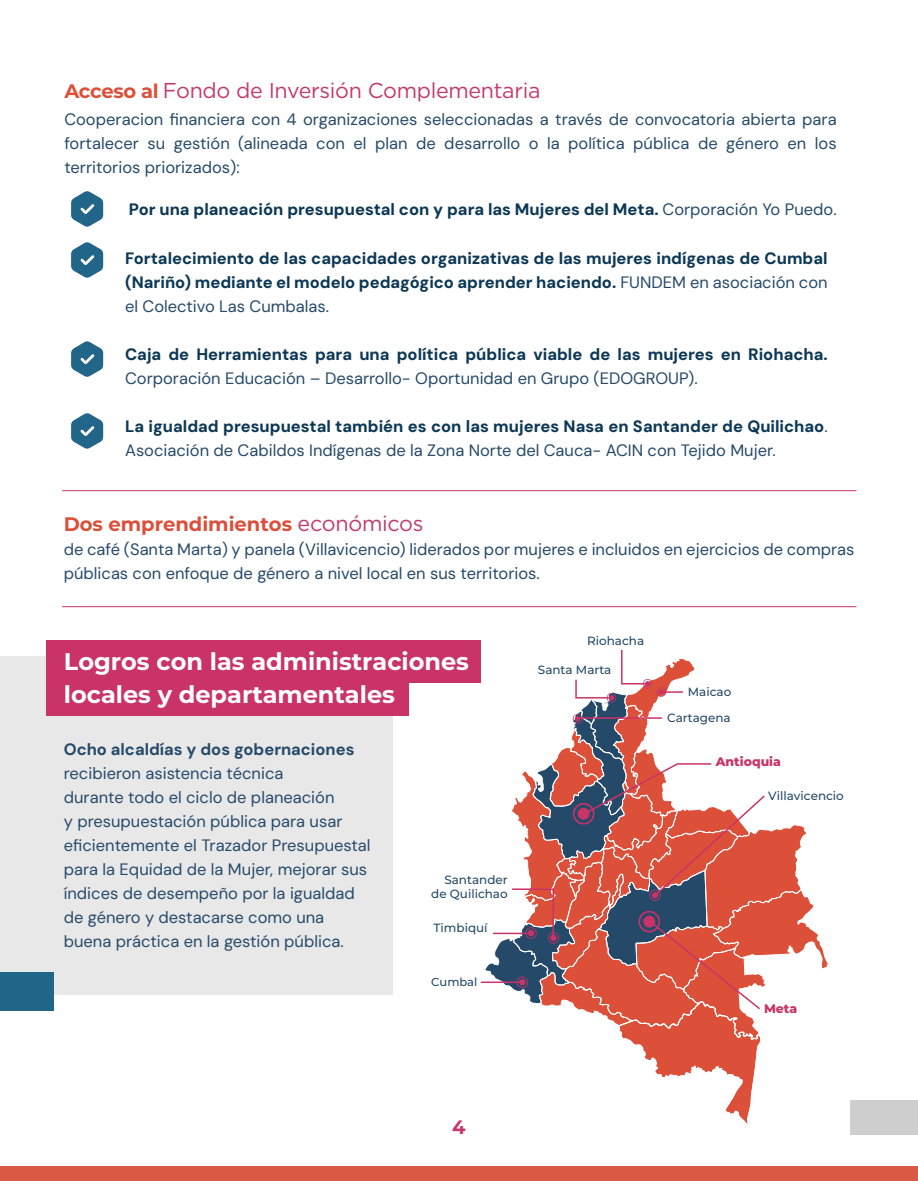
<style>
.page{position:relative;width:918px;height:1181px;background:#fff}
.page>*{position:absolute;margin:0;border:0;box-sizing:border-box;transform-origin:0 0}
.t1{font:700 24px "Montserrat";color:#fff}
.t2{font:21.45px "Gotham";letter-spacing:-.015em;color:#c3396f}
.t3{font:700 19.5px "Montserrat";color:#dc4f39}
.t4{font:700 19.5px "Montserrat";color:#c3396f}
.t5{font:16.5px/24px "DM Sans";color:#254969}
.t6{font:800 16.5px/24px "DM Sans";color:#0c3856;text-align:justify}
.t7{font:700 16.5px "DM Sans";color:#254969}
.t8{font:800 12.45px "Montserrat";color:#ca3368}
.t9{font:500 12px/14.2px "Montserrat";color:#254969;text-align:right}
.t10{font:500 11.55px "Montserrat";color:#254969}
.s1{font-family:"Montserrat";font-weight:700;font-size:19.5px;color:#dc4f39}
.s2{font-weight:400;color:#254969}
.s3{font-weight:800;color:#0c3856}
.s4{font-family:"Gotham";font-weight:400;font-size:21.45px;color:#c3396f}
</style>
<div class="page">
<hr style="left:481px;top:981px;width:41px;height:1px;background:#ca3368">
<svg style="left:484px;top:649px;width:344px;height:475px"></svg>
<div style="left:0;top:656px;width:393px;height:338px;background:#e8e8e8"></div>
<div style="left:46px;top:640px;width:435px;height:42px;background:#ca3368"></div>
<div style="left:46px;top:673px;width:362px;height:42px;background:#ca3368"></div>
<svg style="left:71px;top:191px;width:32px;height:36px"></svg>
<svg style="left:71px;top:242px;width:32px;height:36px"></svg>
<svg style="left:71px;top:341px;width:32px;height:36px"></svg>
<svg style="left:71px;top:413px;width:32px;height:36px"></svg>
<hr style="left:62px;top:490px;width:794px;height:1px;background:#ca3368">
<hr style="left:62px;top:606px;width:794px;height:1px;background:#ca3368">
<div style="left:0;top:971px;width:53px;height:39px;background:#216688"></div>
<div style="left:850px;top:1100px;width:68px;height:35px;background:#cececf"></div>
<div style="left:0;top:1165px;width:918px;height:15px;background:#d95944"></div>
<h2 class="t2" style="left:64px;top:76px;width:478px"><span class="s1">Acceso al</span> Fondo de Inversión Complementaria</h2>
<p class="t5" style="left:64px;top:107px;width:774px;text-align:justify">Cooperacion financiera con 4 organizaciones seleccionadas a través de convocatoria abierta para fortalecer su gestión (alineada con el plan de desarrollo o la política pública de género en los territorios priorizados):</p>
<p class="t6" style="left:129px;top:198px;width:709px">Por una planeación presupuestal con y para las Mujeres del Meta. <span class="s2">Corporación Yo Puedo.</span></p>
<p class="t6" style="left:125px;top:246px;width:704px">Fortalecimiento de las capacidades organizativas de las mujeres indígenas de Cumbal (Nariño) mediante el modelo pedagógico aprender haciendo. <span class="s2">FUNDEM en asociación con el Colectivo Las Cumbalas.</span></p>
<p class="t6" style="left:125px;top:342px;width:704px">Caja de Herramientas para una política pública viable de las mujeres en Riohacha.</p>
<p class="t5" style="left:125px;top:366px;width:574px">Corporación Educación – Desarrollo- Oportunidad en Grupo (EDOGROUP).</p>
<p class="t5" style="left:125px;top:414px;width:704px"><span class="s3">La igualdad presupuestal también es con las mujeres Nasa en Santander de Quilichao</span>.<br>Asociación de Cabildos Indígenas de la Zona Norte del Cauca- ACIN con Tejido Mujer.</p>
<p class="t3" style="left:64px;top:510px;width:361px">Dos emprendimientos <span class="s4">económicos</span></p>
<p class="t5" style="left:64px;top:537px;width:792px">de café (Santa Marta) y panela (Villavicencio) liderados por mujeres e incluidos en ejercicios de compras públicas con enfoque de género a nivel local en sus territorios.</p>
<h1 class="t1" style="left:64px;top:644px;width:407px">Logros con las administraciones</h1>
<h1 class="t1" style="left:64px;top:677px;width:332px">locales y departamentales</h1>
<p class="t7" style="left:64px;top:738px;width:292px">Ocho alcaldías y dos gobernaciones</p>
<p class="t5" style="left:64px;top:760px;width:308px">recibieron asistencia técnica<br>durante todo el ciclo de planeación<br>y presupuestación pública para usar eficientemente el Trazador Presupuestal para la Equidad de la Mujer, mejorar sus índices de desempeño por la igualdad de género y destacarse como una buena práctica en la gestión pública.</p>
<p class="t9" style="left:431px;top:872px;width:78px">Santander de Quilichao</p>
<p class="t9" style="left:434px;top:920px;width:55px">Timbiquí</p>
<p class="t10" style="left:431px;top:973px;width:48px">Cumbal</p>
<p class="t9" style="left:587px;top:633px;width:58px">Riohacha</p>
<p class="t9" style="left:538px;top:662px;width:75px">Santa Marta</p>
<p class="t9" style="left:667px;top:678px;width:66px;line-height:26.2px">Maicao<br>Cartagena</p>
<p class="t8" style="left:716px;top:752px;width:67px">Antioquia</p>
<p class="t9" style="left:768px;top:787px;width:77px">Villavicencio</p>
<p class="t8" style="left:764px;top:999px;width:35px">Meta</p>
<p class="t4" style="left:452px;top:1112px;width:15px">4</p>
</div>
